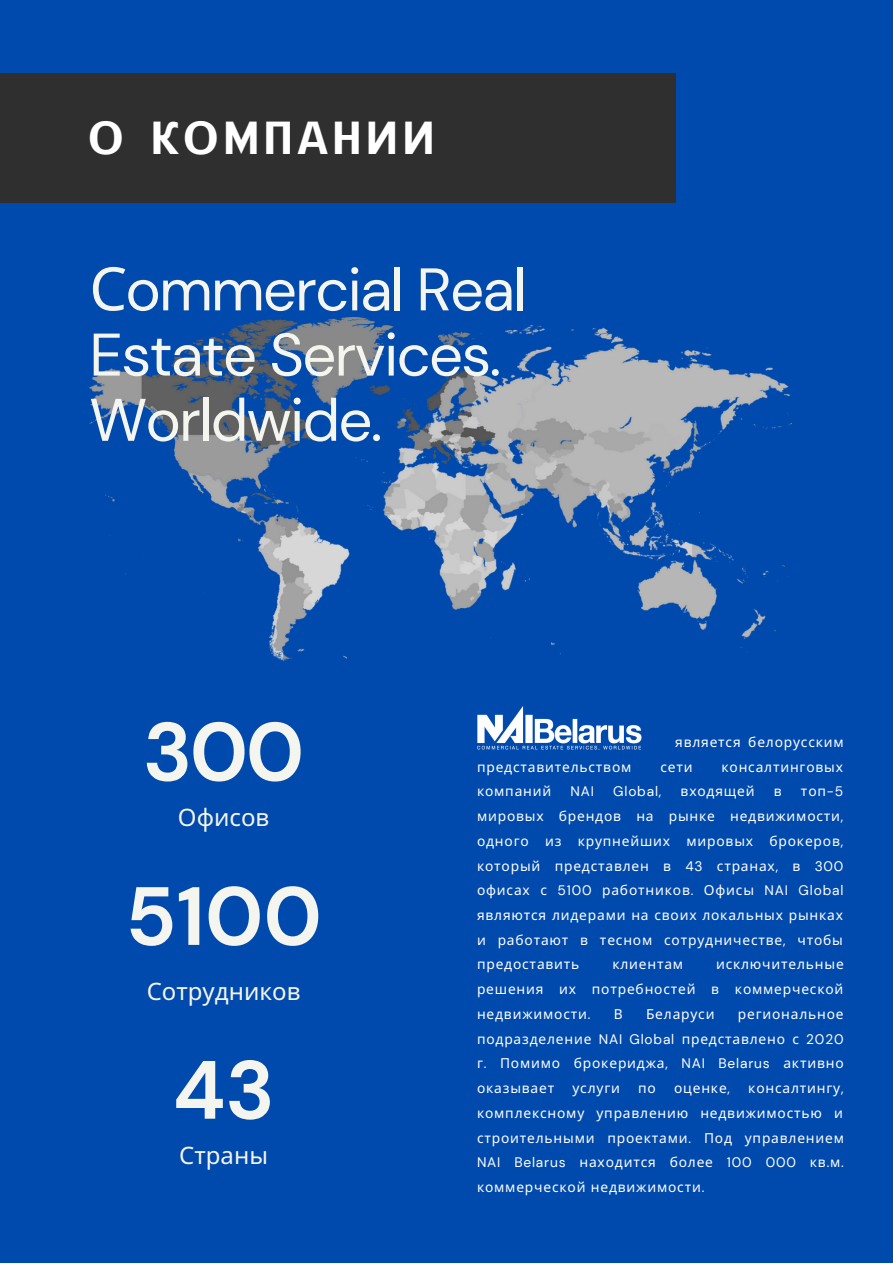
<style>
.page{position:relative;width:893px;height:1264px;background:#fff}
.page>*{position:absolute;margin:0;border:0;box-sizing:border-box;transform-origin:0 0}
.t1{font:700 82.35px/173.7px "DM Sans";color:#f5f5ef;text-align:center}
.t2{font:60px/65.2px "DM Sans";letter-spacing:-.03em;color:#f5f5ef}
.t3{font:45px "CAT Neuzeit";letter-spacing:.12em;color:#fff}
.t4{font:24px "Noto Sans";color:#f5f5ef}
.t5{font:13.8px/24.8px "Noto Sans";letter-spacing:.06em;color:#fff;text-align:justify}
.t6{font:13.8px "DM Sans";letter-spacing:.06em;color:#fff}
.s1{font-family:"Noto Sans"}
.s2{font-family:"DM Sans"}
</style>
<div class="page">
<div style="left:0;top:0;width:892px;height:1262px;background:#004aad"></div>
<div style="left:0;top:73px;width:676px;height:129px;background:#2f2f2f"></div>
<img style="left:477px;top:707px;width:165px;height:43px">
<img style="left:89px;top:317px;width:702px;height:343px">
<h3 class="t3" style="left:89px;top:110px;width:346px">О КОМПАНИИ</h3>
<h2 class="t2" style="left:89px;top:257px;width:438px"><span class="s1">С</span>ommercial Real<br>Estate Services.<br>Worldwide.</h2>
<h1 class="t1" style="left:143px;top:665px;width:163px">300</h1>
<h3 class="t4" style="left:178px;top:800px;width:93px">Офисов</h3>
<h1 class="t1" style="left:125px;top:830px;width:198px">5100<br>43</h1>
<h3 class="t4" style="left:179px;top:1138px;width:90px">Страны</h3>
<h3 class="t4" style="left:147px;top:974px;width:155px">Сотрудников</h3>
<p class="t5" style="left:675px;top:729px;width:170px">является белорусским</p>
<p class="t5" style="left:477px;top:753px;width:156px">представительством</p>
<p class="t5" style="left:660px;top:753px;width:34px">сети</p>
<p class="t5" style="left:721px;top:753px;width:123px">консалтинговых</p>
<p class="t5" style="left:477px;top:778px;width:76px">компаний</p>
<p class="t6" style="left:570px;top:782px;width:25px">NAI</p>
<p class="t6" style="left:613px;top:782px;width:50px">Global,</p>
<p class="t5" style="left:680px;top:778px;width:75px">входящей</p>
<p class="t5" style="left:773px;top:778px;width:9px">в</p>
<p class="t5" style="left:477px;top:778px;width:368px;text-indent:324px">топ<span class="s2">-5 </span>мировых брендов на рынке недвижимости<span class="s2">, </span>одного из крупнейших мировых брокеров<span class="s2">, </span>который представлен в <span class="s2">43</span> странах<span class="s2">,</span> в <span class="s2">300 </span>офисах с <span class="s2">5100</span> работников<span class="s2">.</span> Офисы <span class="s2">NAI Global </span>являются лидерами на своих локальных рынках и работают в тесном сотрудничестве<span class="s2">,</span> чтобы предоставить</p>
<p class="t5" style="left:477px;top:951px;width:368px;text-indent:239px">исключительные решения их потребностей в коммерческой недвижимости<span class="s2">.</span></p>
<p class="t5" style="left:612px;top:951px;width:72px">клиентам</p>
<p class="t5" style="left:613px;top:1001px;width:10px">В</p>
<p class="t5" style="left:646px;top:1001px;width:70px">Беларуси</p>
<p class="t5" style="left:477px;top:1001px;width:368px;text-indent:261px">региональное подразделение <span class="s2">NAI Global</span> представлено с <span class="s2">2020 </span>г<span class="s2">.</span> Помимо брокериджа<span class="s2">, NAI Belarus</span> активно оказывает</p>
<p class="t5" style="left:477px;top:1075px;width:368px;text-indent:271px">консалтингу<span class="s2">, </span>комплексному управлению недвижимостью и строительными проектами<span class="s2">.</span> Под управлением</p>
<p class="t6" style="left:477px;top:1153px;width:368px">NAI Belarus <span class="s1">находится более</span> 100 000 <span class="s1">кв</span>.<span class="s1">м</span>.</p>
<p class="t5" style="left:477px;top:1174px;width:229px">коммерческой недвижимости<span class="s2">.</span></p>
<p class="t5" style="left:572px;top:1075px;width:49px">услуги</p>
<p class="t5" style="left:638px;top:1075px;width:19px">по</p>
<p class="t5" style="left:674px;top:1075px;width:57px">оценке<span class="s2">,</span></p>
</div>
